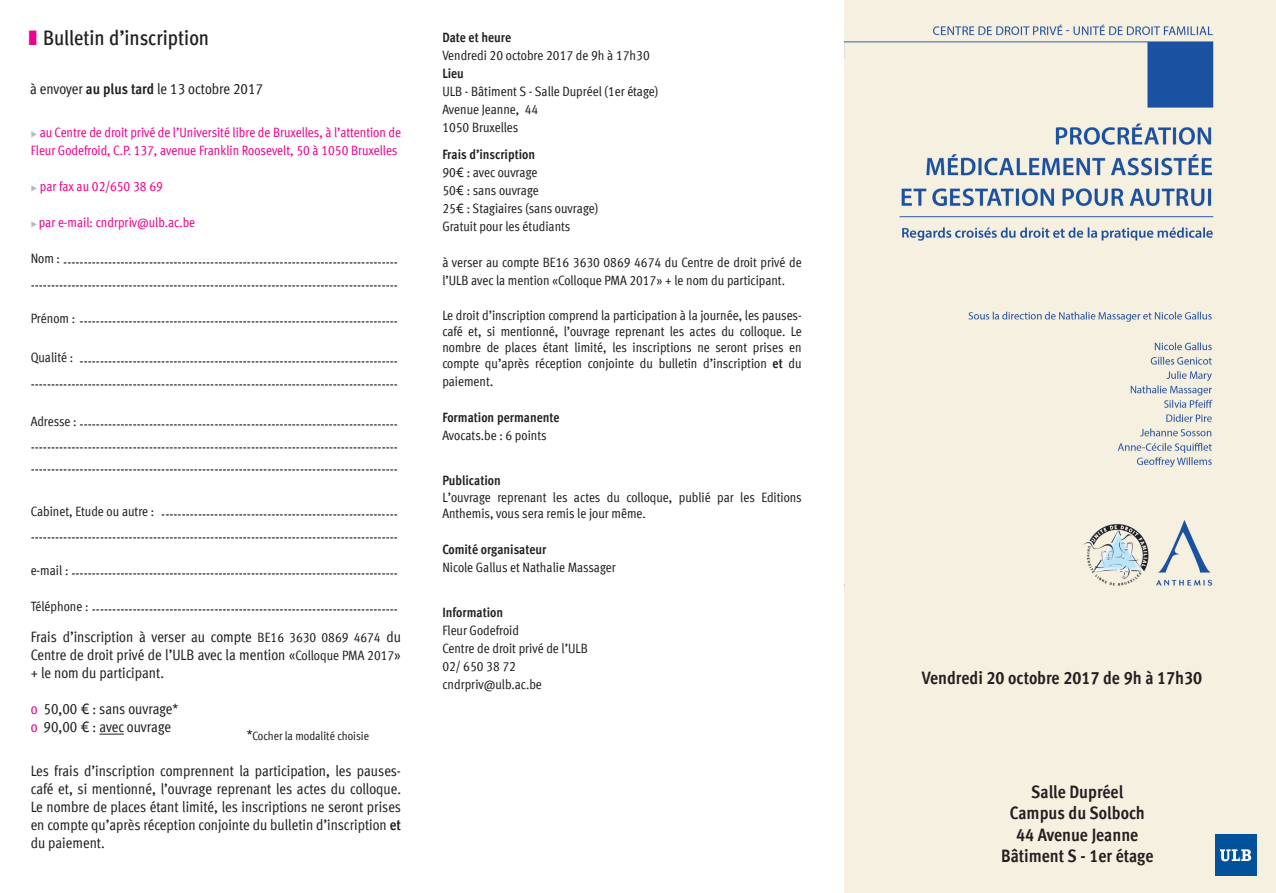
<style>
.page{position:relative;width:1276px;height:893px;background:#fff}
.page>*{position:absolute;margin:0;border:0;box-sizing:border-box;transform-origin:0 0}
.t1{font:21px "Meta Cond Medium LF";color:#231f20}
.t2{font:18px "Meta Cond Bold LF";color:#231f20}
.t3{font:15px/18px "Meta Cond Book LF";color:#231f20}
.t4{font:13.5px/18px "Meta Cond Book LF";color:#231f20}
.t5{font:13.5px/18px "Meta Cond Book LF";color:#ed028c}
.t6{font:13.5px "Meta Cond Bold LF";color:#231f20}
.t7{font:12px "Meta Cond Book LF";color:#231f20}
.s1{font-family:"Meta Cond Bold LF"}
.s2{color:#b8b9bc}
.s3{font-size:13.5px}
.s4{color:#ed028c}
.s5{font-size:15px}
</style>
<div class="page">
<div style="left:844px;top:598px;width:432px;height:295px;background:#f5f0df"></div>
<div style="left:1215px;top:835px;width:41px;height:41px;background:#01519b"></div>
<svg style="left:1220px;top:849px;width:31px;height:12px"></svg>
<img style="left:844px;top:1px;width:432px;height:597px">
<svg style="left:99px;top:734px;width:25px;height:1px"></svg>
<p class="t1" style="left:43px;top:26px;width:168px">Bulletin d’inscription</p>
<p class="t3" style="left:30px;top:79px;width:235px">à envoyer <span class="s1">au plus tard</span> le 13 octobre 2017</p>
<p class="t5" style="left:31px;top:123px;width:372px"><span class="s2">◆</span> au Centre de droit privé de l’Université libre de Bruxelles, à l’attention de<br>Fleur Godefroid, C.P. 137, avenue Franklin Roosevelt, 50 à 1050 Bruxelles</p>
<p class="t5" style="left:31px;top:177px;width:134px"><span class="s2">◆</span> par fax au 02/650 38 69</p>
<p class="t5" style="left:31px;top:213px;width:166px"><span class="s2">◆</span> par e-mail: cndrpriv@ulb.ac.be</p>
<p class="t3" style="left:31px;top:251px;width:369px;line-height:22.5px"><sup>Nom</sup> <sup>:</sup> ---------------------------------------------------------------------------------- ------------------------------------------------------------------------------------------</p>
<p class="t3" style="left:31px;top:311px;width:369px"><sup>Prénom</sup> <sup>:</sup> ------------------------------------------------------------------------------</p>
<p class="t3" style="left:31px;top:350px;width:369px;line-height:22.5px"><sup>Qualité</sup> <sup>:</sup> ------------------------------------------------------------------------------ ------------------------------------------------------------------------------------------</p>
<p class="t3" style="left:31px;top:415px;width:369px"><sup>Adresse</sup> <sup>:</sup> ------------------------------------------------------------------------------</p>
<p class="t3" style="left:31px;top:435px;width:369px;line-height:22.5px">------------------------------------------------------------------------------------------ ------------------------------------------------------------------------------------------</p>
<p class="t3" style="left:31px;top:503px;width:369px;line-height:22.5px"><sup>Cabinet,</sup> <sup>Etude</sup> <sup>ou</sup> <sup>autre</sup> <sup>:</sup> ---------------------------------------------------------- ------------------------------------------------------------------------------------------</p>
<p class="t3" style="left:31px;top:563px;width:369px"><sup>e-mail</sup> <sup>:</sup> --------------------------------------------------------------------------------</p>
<p class="t3" style="left:31px;top:599px;width:369px"><sup>Téléphone</sup> <sup>:</sup> ---------------------------------------------------------------------------</p>
<p class="t3" style="left:31px;top:628px;width:372px;text-align:justify">Frais d’inscription à verser au compte <span class="s3">BE16 3630 0869 4674</span> du Centre de droit privé de l’ULB avec la mention «<span class="s3">Colloque PMA 2017</span>» + le nom du participant.</p>
<p class="t3" style="left:31px;top:700px;width:149px"><span class="s4">o</span> 50,00 € : sans ouvrage*</p>
<p class="t3" style="left:31px;top:718px;width:142px"><span class="s4">o</span> 90,00 € : avec ouvrage</p>
<p class="t7" style="left:247px;top:729px;width:124px"><span class="s5">*</span>Cocher la modalité choisie</p>
<p class="t3" style="left:31px;top:761px;width:372px;text-align:justify">Les frais d’inscription comprennent la participation, les pauses&shy;café et, si mentionné, l’ouvrage reprenant les actes du colloque.<br>Le nombre de places étant limité, les inscriptions ne seront prises en compte qu’après réception conjointe du bulletin d’inscription <span class="s1">et </span>du paiement.</p>
<p class="t6" style="left:442px;top:30px;width:70px">Date et heure</p>
<p class="t4" style="left:442px;top:47px;width:209px">Vendredi 20 octobre 2017 de 9h à 17h30</p>
<p class="t6" style="left:442px;top:66px;width:23px">Lieu</p>
<p class="t4" style="left:442px;top:83px;width:217px">ULB - Bâtiment S - Salle Dupréel (1er étage)<br>Avenue Jeanne, 44<br>1050 Bruxelles</p>
<p class="t6" style="left:442px;top:147px;width:94px">Frais d’inscription</p>
<p class="t4" style="left:442px;top:164px;width:97px">90€ : avec ouvrage</p>
<p class="t4" style="left:442px;top:182px;width:98px">50€ : sans ouvrage</p>
<p class="t4" style="left:442px;top:200px;width:157px">25€ : Stagiaires (sans ouvrage)</p>
<p class="t4" style="left:442px;top:218px;width:130px">Gratuit pour les étudiants</p>
<p class="t4" style="left:442px;top:254px;width:361px">à verser au compte BE16 3630 0869 4674 du Centre de droit privé de l’ULB avec la mention «Colloque PMA 2017» + le nom du participant.</p>
<p class="t4" style="left:442px;top:307px;width:361px;line-height:16.2px;text-align:justify">Le droit d’inscription comprend la participation à la journée, les pauses&shy;café et, si mentionné, l’ouvrage reprenant les actes du colloque. Le nombre de places étant limité, les inscriptions ne seront prises en compte qu’après réception conjointe du bulletin d’inscription <span class="s1">et</span> du</p>
<p class="t4" style="left:442px;top:372px;width:53px">paiement<span class="s5">.</span></p>
<p class="t6" style="left:442px;top:410px;width:119px">Formation permanente</p>
<p class="t4" style="left:442px;top:426px;width:106px">Avocats.be : 6 points</p>
<p class="t6" style="left:442px;top:473px;width:60px">Publication</p>
<p class="t4" style="left:442px;top:489px;width:361px;line-height:16.5px">L’ouvrage reprenant les actes du colloque, publié par les Editions<br>Anthemis, vous sera remis le jour même.</p>
<p class="t6" style="left:442px;top:542px;width:106px">Comité organisateur</p>
<p class="t4" style="left:442px;top:558px;width:175px">Nicole Gallus et Nathalie Massager</p>
<p class="t6" style="left:442px;top:605px;width:62px">Information</p>
<p class="t4" style="left:442px;top:621px;width:78px">Fleur Godefroid</p>
<p class="t4" style="left:442px;top:639px;width:147px">Centre de droit privé de l’ULB</p>
<p class="t4" style="left:442px;top:657px;width:75px">02/ 650 38 72</p>
<p class="t4" style="left:442px;top:675px;width:101px">cndrpriv@ulb.ac.be</p>
<p class="t2" style="left:922px;top:668px;width:282px">Vendredi 20 octobre 2017 de 9h à 17h30</p>
<p class="t2" style="left:1031px;top:781px;width:93px">Salle Dupréel</p>
<p class="t2" style="left:1009px;top:802px;width:137px">Campus du Solboch</p>
<p class="t2" style="left:1016px;top:824px;width:124px">44 Avenue Jeanne</p>
<p class="t2" style="left:1001px;top:845px;width:154px">Bâtiment S - 1er étage</p>
</div>
